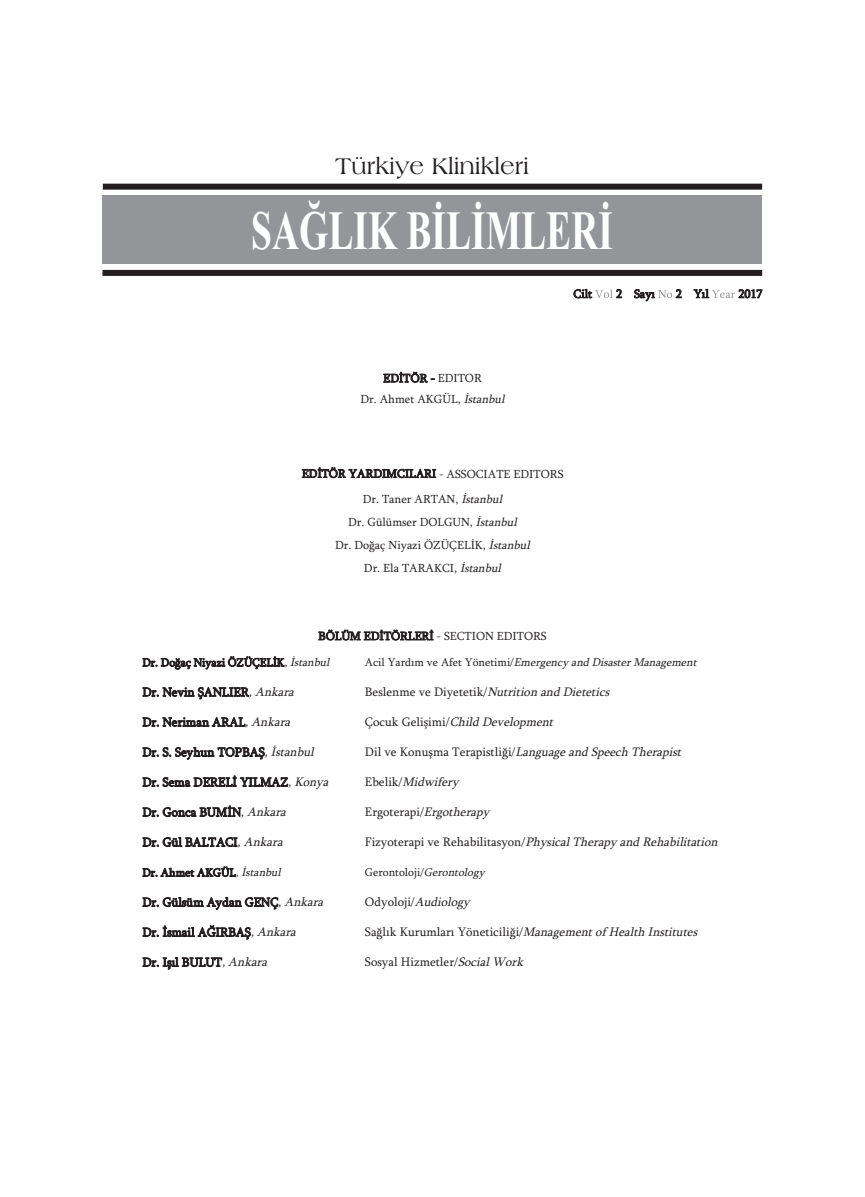
<style>
.page{position:relative;width:865px;height:1197px;background:#fff}
.page>*{position:absolute;margin:0;border:0;box-sizing:border-box;transform-origin:0 0}
.t1{font:700 55.35px "Times New Roman";color:#fff;scale:.68 1}
.t2{font:24px "Americana BT Roman";color:#231f20}
.t3{font:12.6px "Sylfaen";color:#231f20}
.t4{font:italic 12.6px "Sylfaen";color:#231f20}
.t5{font:12px/23.1px "Sylfaen";color:#231f20;text-align:center}
.t6{font:11.55px "Sylfaen";color:#231f20}
.t7{font:italic 11.55px "Sylfaen";color:#231f20}
.s1{font-style:italic}
.s2{font-style:normal}
</style>
<div class="page">
<div style="left:102px;top:195px;width:660px;height:68px;background:#939598"></div>
<div style="left:103px;top:184px;width:659px;height:6px;background:#231f20"></div>
<div style="left:102px;top:270px;width:660px;height:6px;background:#231f20"></div>
<svg style="left:595px;top:289px;width:18px;height:9px"></svg>
<svg style="left:658px;top:290px;width:14px;height:8px"></svg>
<svg style="left:712px;top:290px;width:23px;height:8px"></svg>
<h2 class="t2" style="left:335px;top:152px;width:195px">Türkiye Klinikleri</h2>
<h1 class="t1" style="left:251px;top:198px;width:533px">SAĞLIK BİLİMLERİ</h1>
<p class="t5" style="left:573px;top:282px;width:20px">Cilt</p>
<p class="t5" style="left:616px;top:282px;width:40px">2 Sayı</p>
<p class="t5" style="left:676px;top:282px;width:35px">2 Yıl</p>
<p class="t5" style="left:738px;top:282px;width:25px">2017</p>
<p class="t5" style="left:360px;top:367px;width:149px;line-height:21px">EDİTÖR - EDITOR<br>Dr. Ahmet AKGÜL, <span class="s1">İstanbul</span></p>
<p class="t5" style="left:302px;top:460px;width:263px;line-height:25.3px">EDİTÖR YARDIMCILARI - ASSOCIATE EDITORS<br>Dr. Taner ARTAN, <span class="s1">İstanbul</span></p>
<p class="t5" style="left:335px;top:510px;width:199px">Dr. Gülümser DOLGUN, <span class="s1">İstanbul<br></span>Dr. Doğaç Niyazi ÖZÜÇELİK, <span class="s1">İstanbul<br></span>Dr. Ela TARAKCI, <span class="s1">İstanbul</span></p>
<p class="t5" style="left:318px;top:624px;width:230px">BÖLÜM EDİTÖRLERİ - SECTION EDITORS</p>
<p class="t6" style="left:142px;top:655px;width:192px">Dr. Doğaç Niyazi ÖZÜÇELİK, <span class="s1">İstanbul</span></p>
<p class="t7" style="left:365px;top:655px;width:336px"><span class="s2">Acil Yardım ve Afet Yönetimi/</span>EmergencyandDisasterManagement</p>
<p class="t3" style="left:142px;top:684px;width:156px">Dr. Nevin ŞANLIER<span class="s1">,Ankara</span></p>
<p class="t4" style="left:365px;top:684px;width:249px"><span class="s2">Beslenme ve Diyetetik/</span>NutritionandDietetics</p>
<p class="t3" style="left:142px;top:714px;width:153px">Dr. Neriman ARAL<span class="s1">,Ankara</span></p>
<p class="t4" style="left:365px;top:714px;width:193px"><span class="s2">Çocuk Gelişimi/</span>ChildDevelopment</p>
<p class="t3" style="left:142px;top:744px;width:176px">Dr. S. Seyhun TOPBAŞ<span class="s1">,İstanbul</span></p>
<p class="t4" style="left:365px;top:744px;width:321px"><span class="s2">Dil ve Konuşma Terapistliği/</span>LanguageandSpeechTherapist</p>
<p class="t3" style="left:142px;top:774px;width:191px">Dr. Sema DERELİ YILMAZ<span class="s1">,Konya</span></p>
<p class="t4" style="left:365px;top:774px;width:99px"><span class="s2">Ebelik/</span>Midwifery</p>
<p class="t3" style="left:142px;top:804px;width:148px">Dr. Gonca BUMİN<span class="s1">,Ankara</span></p>
<p class="t3" style="left:365px;top:804px;width:129px">Ergoterapi/<span class="s1">Ergotherapy</span></p>
<p class="t3" style="left:142px;top:834px;width:145px">Dr. Gül BALTACI<span class="s1">,Ankara</span></p>
<p class="t4" style="left:365px;top:834px;width:357px"><span class="s2">Fizyoterapi ve Rehabilitasyon/</span>PhysicalTherapyandRehabilitation</p>
<p class="t6" style="left:142px;top:865px;width:143px">Dr. Ahmet AKGÜL<span class="s1">,İstanbul</span></p>
<p class="t6" style="left:365px;top:865px;width:124px">Gerontoloji/<span class="s1">Gerontology</span></p>
<p class="t3" style="left:142px;top:894px;width:186px">Dr. Gülsüm Aydan GENÇ<span class="s1">,Ankara</span></p>
<p class="t3" style="left:365px;top:894px;width:110px">Odyoloji/<span class="s1">Audiology</span></p>
<p class="t3" style="left:142px;top:924px;width:158px">Dr. İsmail AĞIRBAŞ<span class="s1">,Ankara</span></p>
<p class="t3" style="left:365px;top:924px;width:337px">Sağlık Kurumları Yöneticiliği/<span class="s1">Managementof HealthInstitutes</span></p>
<p class="t3" style="left:142px;top:954px;width:130px">Dr. Işıl BULUT<span class="s1">,Ankara</span></p>
<p class="t3" style="left:365px;top:954px;width:163px">Sosyal Hizmetler/<span class="s1">SocialWork</span></p>
</div>
